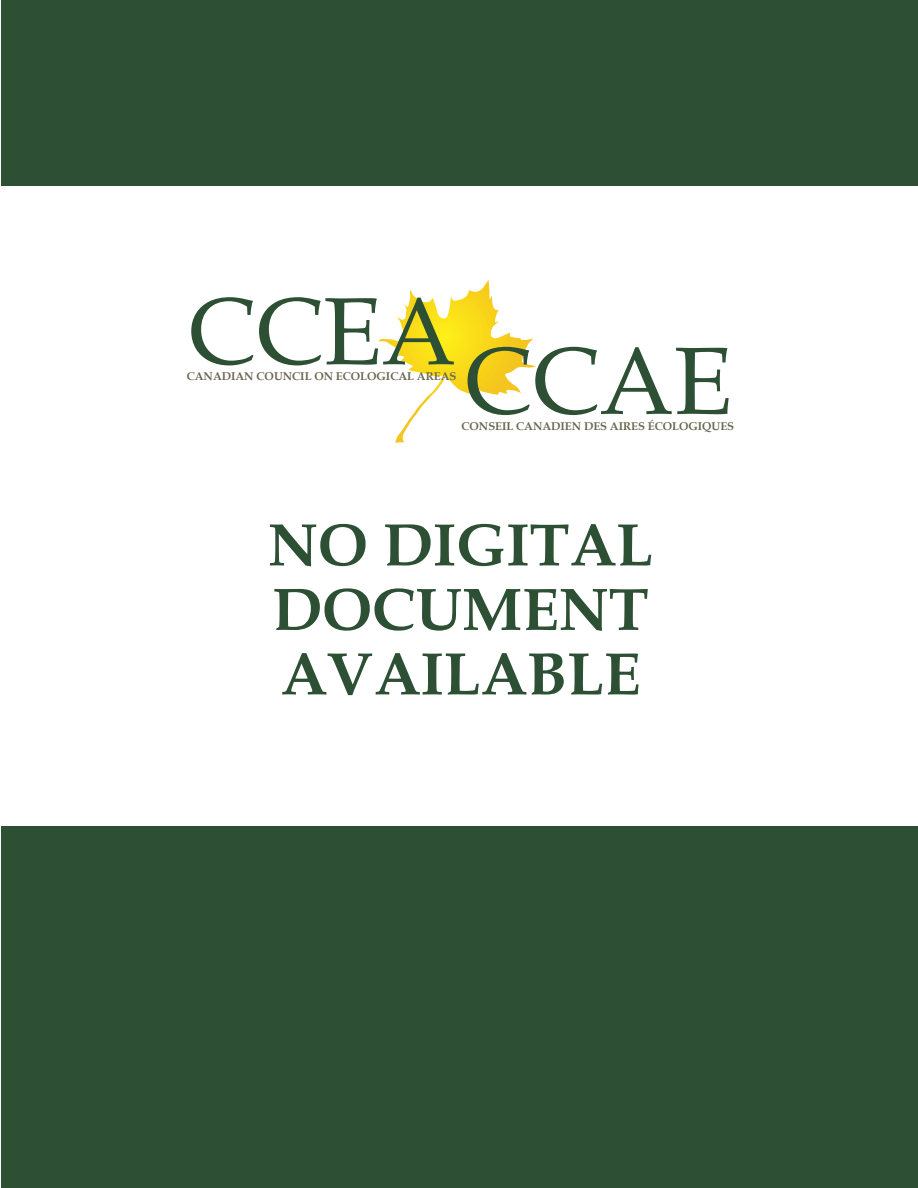
<style>
.page{position:relative;width:918px;height:1188px;background:#fff}
.page>*{position:absolute;margin:0;border:0;box-sizing:border-box;transform-origin:0 0}
.t1{font:95.55px "Book Antiqua";color:#2d5035}
.t2{font:700 60px/64.5px "Book Antiqua";color:#2d5035;text-align:justify}
.t3{font:700 11.25px "Book Antiqua";color:#696750}
</style>
<div class="page">
<div style="left:1px;top:0;width:917px;height:185px;background:#2d5035"></div>
<div style="left:1px;top:826px;width:917px;height:362px;background:#2d5035"></div>
<svg style="left:378px;top:280px;width:158px;height:163px"></svg>
<h1 class="t1" style="left:187px;top:265px;width:270px">CCEA</h1>
<p class="t3" style="left:187px;top:369px;width:271px">CANADIAN COUNCIL ON ECOLOGICAL AREAS</p>
<h1 class="t1" style="left:464px;top:315px;width:270px">CCAE</h1>
<p class="t3" style="left:461px;top:418px;width:274px">CONSEIL CANADIEN DES AIRES ÉCOLOGIQUES</p>
<h2 class="t2" style="left:268px;top:513px;width:386px">NO DIGITAL DOCUMENT AVAILABLE</h2>
</div>
